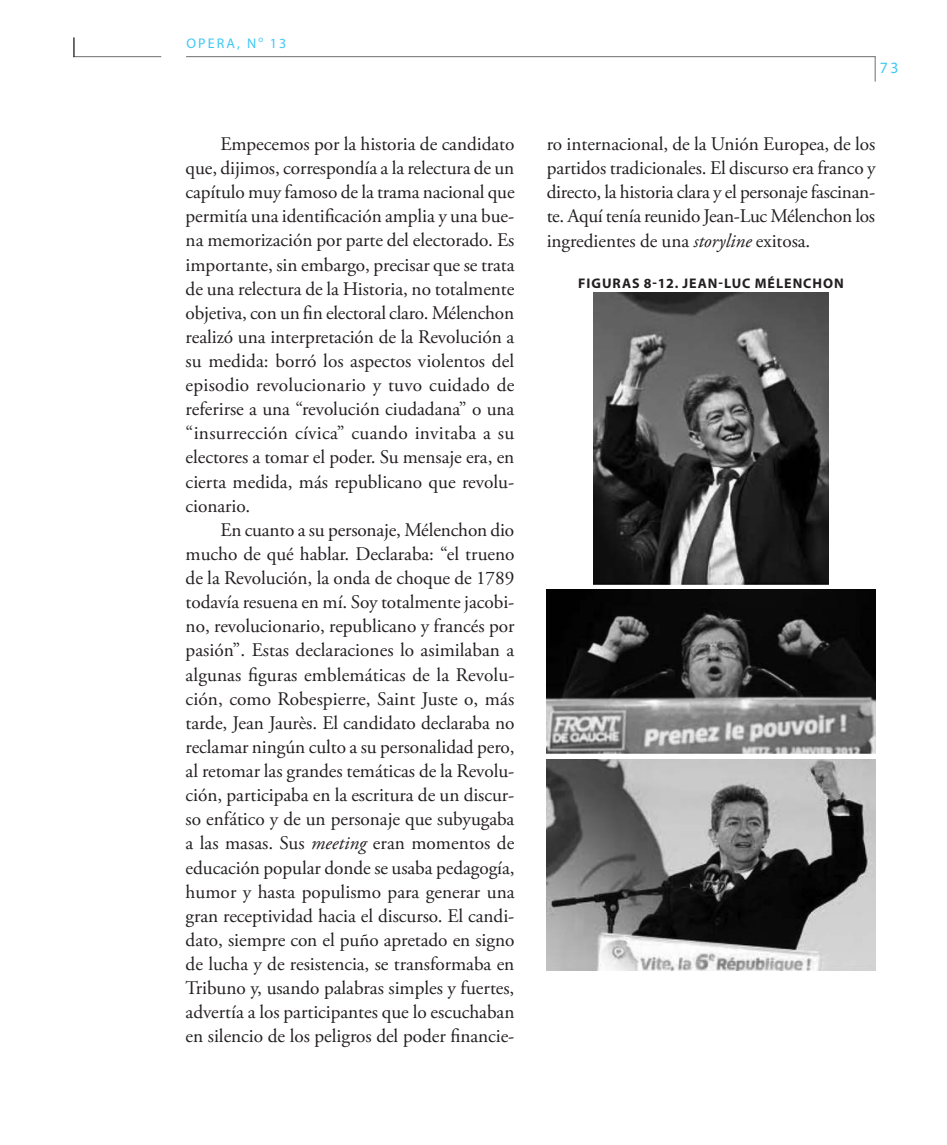
<style>
.page{position:relative;width:947px;height:1145px;background:#fff}
.page>*{position:absolute;margin:0;border:0;box-sizing:border-box;transform-origin:0 0}
.t1{font:19.25px/24.2px "Adobe Garamond Pro";letter-spacing:-.015em;color:#231f20;text-align:justify}
.t2{font:15.75px "Myriad Pro";color:#40c7f4}
.t3{font:700 14px "Myriad Pro";letter-spacing:.07em;color:#231f20}
.t4{font:14px "Myriad Pro";letter-spacing:.15em;color:#40c7f4}
.t5{font:8.75px "Myriad Pro";color:#40c7f4}
.s1{font-style:italic}
</style>
<div class="page">
<hr style="left:186px;top:56px;width:689px;height:1px;background:#6c6d70">
<svg style="left:874px;top:56px;width:1px;height:26px"></svg>
<hr style="left:73px;top:56px;width:88px;height:1px;background:#6c6d70">
<hr style="left:73px;top:37px;width:2px;height:20px;background:#231f20">
<img style="left:594px;top:292px;width:234px;height:293px">
<img style="left:546px;top:589px;width:329px;height:165px">
<img style="left:546px;top:760px;width:329px;height:211px">
<p class="t4" style="left:186px;top:36px;width:71px">OPERA, N</p>
<p class="t5" style="left:258px;top:34px;width:6px">o</p>
<p class="t4" style="left:270px;top:36px;width:18px">13</p>
<p class="t1" style="left:186px;top:132px;width:330px;text-indent:35px">Empecemos por la historia de candidato que, dijimos, correspondía a la relectura de un capítulo muy famoso de la trama nacional que permitía una identificación amplia y una bue&shy;na memorización por parte del electorado. Es importante, sin embargo, precisar que se trata de una relectura de la Historia, no totalmente objetiva, con un fin electoral claro. Mélenchon realizó una interpretación de la Revolución a su medida: borró los aspectos violentos del episodio revolucionario y tuvo cuidado de referirse a una “revolución ciudadana” o una “insurrección cívica” cuando invitaba a su electores a tomar el poder. Su mensaje era, en cierta medida, más republicano que revolu&shy;cionario.</p>
<p class="t1" style="left:186px;top:518px;width:330px;text-indent:35px">En cuanto a su personaje, Mélenchon dio mucho de qué hablar. Declaraba: “el trueno de la Revolución, la onda de choque de 1789 todavía resuena en mí. Soy totalmente jacobi&shy;no, revolucionario, republicano y francés por pasión”. Estas declaraciones lo asimilaban a algunas figuras emblemáticas de la Revolu&shy;ción, como Robespierre, Saint Juste o, más tarde, Jean Jaurès. El candidato declaraba no reclamar ningún culto a su personalidad pero, al retomar las grandes temáticas de la Revolu&shy;ción, participaba en la escritura de un discur&shy;so enfático y de un personaje que subyugaba a las masas. Sus <span class="s1">meeting</span> eran momentos de educación popular donde se usaba pedagogía, humor y hasta populismo para generar una gran receptividad hacia el discurso. El candi&shy;dato, siempre con el puño apretado en signo de lucha y de resistencia, se transformaba en Tribuno y, usando palabras simples y fuertes, advertía a los participantes que lo escuchaban en silencio de los peligros del poder financie-</p>
<p class="t2" style="left:880px;top:59px;width:20px">73</p>
<p class="t1" style="left:546px;top:133px;width:330px">ro internacional, de la Unión Europea, de los partidos tradicionales. El discurso era franco y directo, la historia clara y el personaje fascinan&shy;te. Aquí tenía reunido Jean-Luc Mélenchon los ingredientes de una <span class="s1">storyline</span> exitosa.</p>
<p class="t3" style="left:578px;top:275px;width:267px">FIGURAS 8-12. JEAN-LUC MÉLENCHON</p>
</div>
